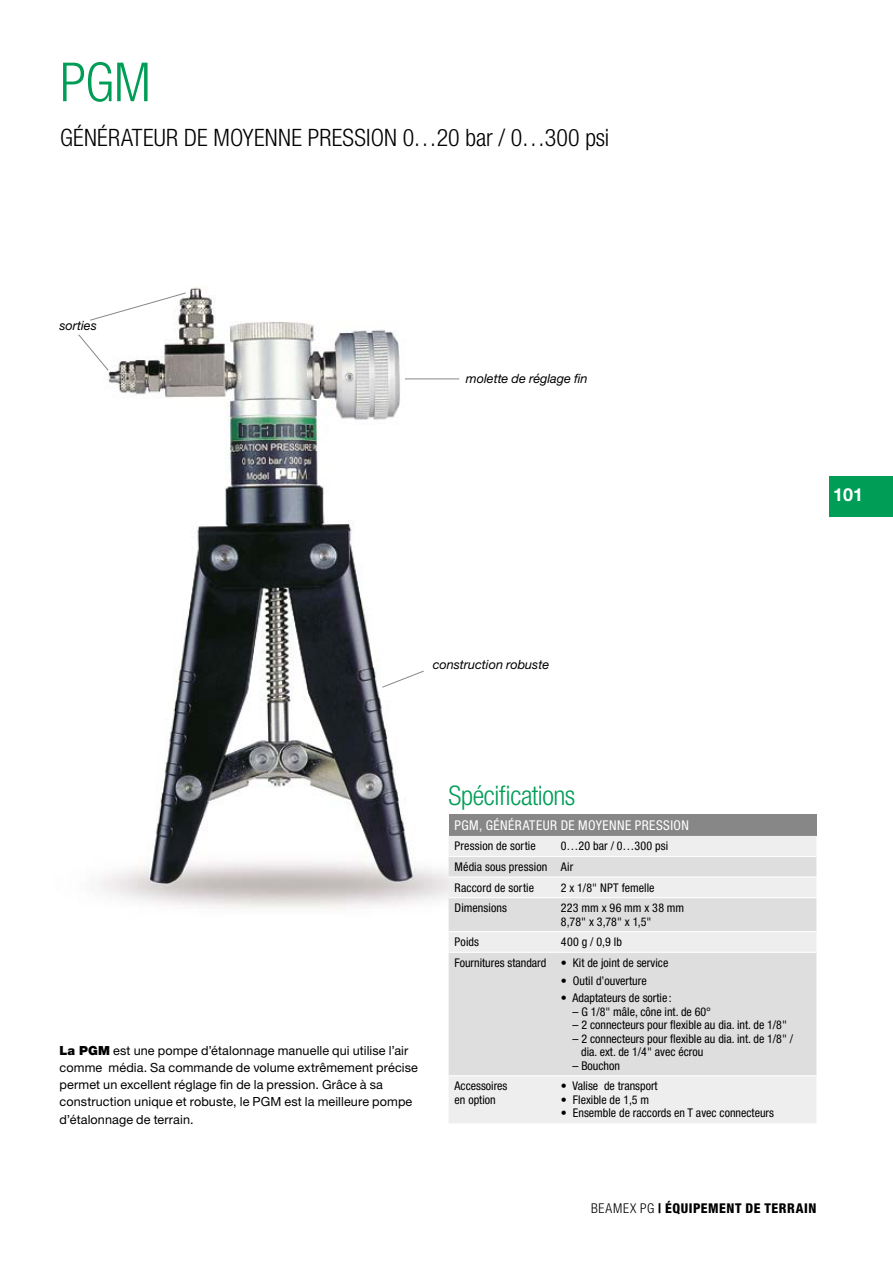
<style>
.page{position:relative;width:893px;height:1263px;background:#fff}
.page>*{position:absolute;margin:0;border:0;box-sizing:border-box;transform-origin:0 0}
.t1{font:300 condensed 54px "Helvetica Neue LT Std";color:#009d57}
.t2{font:300 condensed 27px "Helvetica Neue LT Std";letter-spacing:-.015em;color:#009d57}
.t3{font:300 condensed 24px "Helvetica Neue LT Std";letter-spacing:.005em;color:#000}
.t4{font:700 18px "Helvetica Neue LT Std";color:#fff}
.t5{font:condensed 13.5px "Helvetica Neue LT Std";letter-spacing:.03em;color:#fff}
.t6{font:800 condensed 13.5px "Helvetica Neue LT Std";letter-spacing:.04em;color:#000}
.t7{font:italic 12.75px "Helvetica Neue LT Std";letter-spacing:-.005em;color:#000}
.t8{font:12.6px/17.2px "Helvetica Neue LT Std";letter-spacing:.01em;color:#000}
.t9{font:condensed 12px/20.5px "Helvetica Neue LT Std";color:#000}
.s1{font-weight:900}
.s2{font-weight:300}
</style>
<div class="page">
<img style="left:100px;top:287px;width:360px;height:644px">
<svg style="left:381px;top:670px;width:44px;height:18px"></svg>
<svg style="left:90px;top:292px;width:97px;height:29px"></svg>
<svg style="left:78px;top:334px;width:31px;height:37px"></svg>
<hr style="left:405px;top:378px;width:54px;height:1px;background:#878787">
<div style="left:449px;top:814px;width:367px;height:22px;background:#888787"></div>
<div style="left:449px;top:836px;width:367px;height:287px;background:#eee"></div>
<svg style="left:449px;top:857px;width:367px;height:218px;background:#e0e0e0"></svg>
<hr style="left:449px;top:856px;width:106px;height:1px;background:#fff">
<hr style="left:555px;top:856px;width:261px;height:1px;background:#fff">
<hr style="left:449px;top:897px;width:106px;height:1px;background:#fff">
<hr style="left:555px;top:897px;width:261px;height:1px;background:#fff">
<hr style="left:449px;top:952px;width:106px;height:1px;background:#fff">
<hr style="left:555px;top:952px;width:261px;height:1px;background:#fff">
<hr style="left:449px;top:876px;width:106px;height:2px;background:#fff">
<hr style="left:555px;top:876px;width:261px;height:2px;background:#fff">
<hr style="left:449px;top:931px;width:106px;height:1px;background:#fff">
<hr style="left:555px;top:931px;width:261px;height:1px;background:#fff">
<hr style="left:449px;top:1075px;width:106px;height:1px;background:#fff">
<hr style="left:555px;top:1075px;width:261px;height:1px;background:#fff">
<div style="left:829px;top:476px;width:64px;height:40px;background:#009d57"></div>
<h1 class="t1" style="left:60px;top:51px;width:92px">PGM</h1>
<h3 class="t3" style="left:60px;top:123px;width:551px">GÉNÉRATEUR DE MOYENNE PRESSION 0…20 bar / 0…300 psi</h3>
<p class="t7" style="left:60px;top:318px;width:39px">sorties</p>
<p class="t7" style="left:466px;top:371px;width:123px">molette de réglage fin</p>
<h3 class="t4" style="left:833px;top:484px;width:31px">101</h3>
<p class="t7" style="left:433px;top:657px;width:118px">construction robuste</p>
<p class="t8" style="left:60px;top:1041px;width:360px"><span class="s1">La PGM</span> est une pompe d’étalonnage manuelle qui utilise l’air comme média. Sa commande de volume extrêmement précise permet un excellent réglage fin de la pression. Grâce à sa construction unique et robuste, le PGM est la meilleure pompe d’étalonnage de terrain.</p>
<h2 class="t2" style="left:449px;top:780px;width:128px">Spécifications</h2>
<p class="t5" style="left:455px;top:817px;width:236px">PGM, GÉNÉRATEUR DE MOYENNE PRESSION</p>
<p class="t9" style="left:455px;top:836px;width:83px">Pression de sortie</p>
<p class="t9" style="left:455px;top:836px;width:215px;text-indent:106px">0…20 bar / 0…300 psi<br>Média sous pression Air<br>Raccord de sortie</p>
<p class="t9" style="left:561px;top:877px;width:95px">2 x 1/8" NPT femelle</p>
<p class="t9" style="left:455px;top:897px;width:54px">Dimensions</p>
<p class="t9" style="left:561px;top:901px;width:125px;line-height:13.5px">223 mm x 96 mm x 38 mm<br>8,78" x 3,78" x 1,5"</p>
<p class="t9" style="left:455px;top:932px;width:26px">Poids</p>
<p class="t9" style="left:455px;top:932px;width:215px;text-indent:106px">400 g / 0,9 lb<br>Fournitures standard • Kit de joint de service</p>
<p class="t9" style="left:561px;top:970px;width:87px">• Outil d’ouverture</p>
<p class="t9" style="left:561px;top:988px;width:112px">• Adaptateurs de sortie :</p>
<p class="t9" style="left:572px;top:1001px;width:140px">– G 1/8" mâle, cône int. de 60°</p>
<p class="t9" style="left:572px;top:1015px;width:216px">– 2 connecteurs pour flexible au dia. int. de 1/8"</p>
<p class="t9" style="left:581px;top:1032px;width:214px;line-height:13.5px;text-indent:-9px">– 2 connecteurs pour flexible au dia. int. de 1/8" / dia. ext. de 1/4" avec écrou</p>
<p class="t9" style="left:572px;top:1055px;width:49px">– Bouchon</p>
<p class="t9" style="left:455px;top:1079px;width:54px;line-height:13.5px">Accessoires en option</p>
<p class="t9" style="left:561px;top:1076px;width:98px">• Valise de transport</p>
<p class="t9" style="left:561px;top:1089px;width:90px">• Flexible de 1,5 m</p>
<p class="t9" style="left:561px;top:1103px;width:215px">• Ensemble de raccords en T avec connecteurs</p>
<p class="t6" style="left:591px;top:1200px;width:227px"><span class="s2">BEAMEX PG</span> | ÉQUIPEMENT DE TERRAIN</p>
</div>
